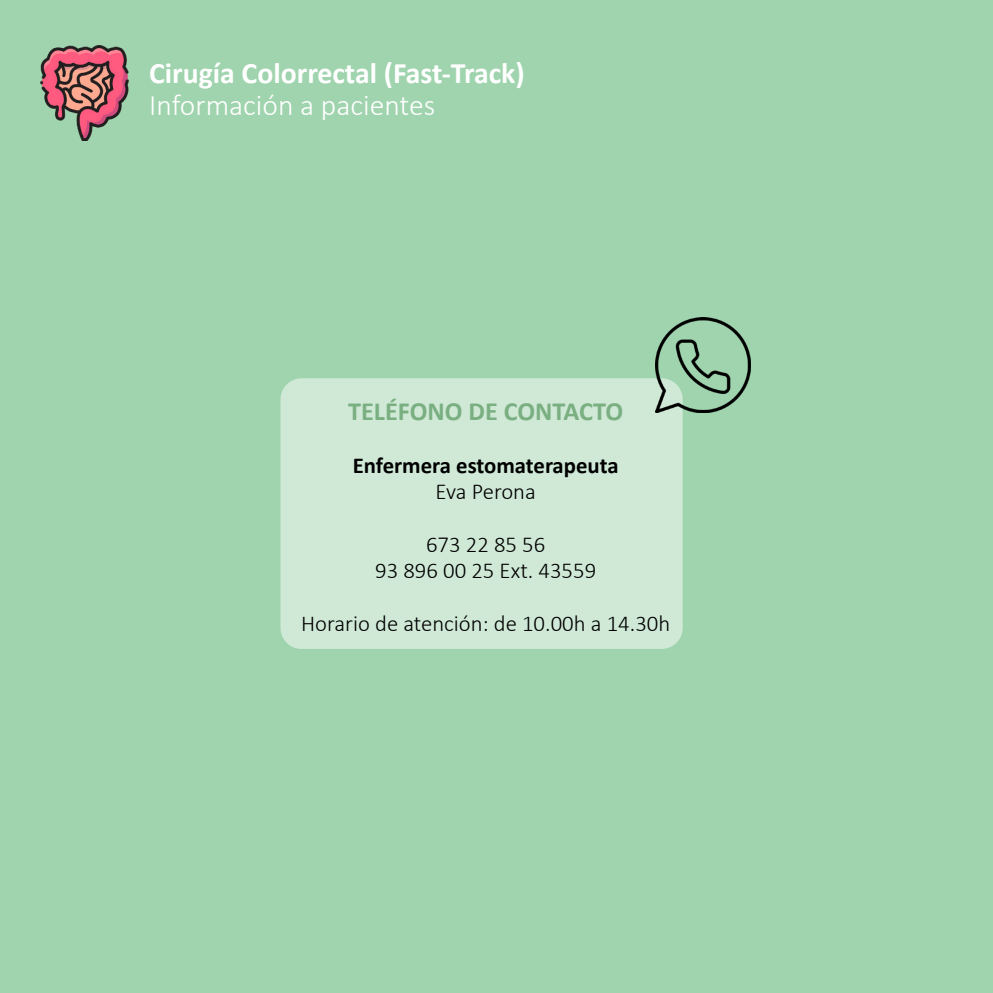
<style>
.page{position:relative;width:993px;height:993px;background:#fff}
.page>*{position:absolute;margin:0;border:0;box-sizing:border-box;transform-origin:0 0}
.t1{font:700 29.75px "Calibri";color:#fff}
.t2{font:300 29.75px "Calibri";color:#fff}
.t3{font:700 26.25px "Calibri";color:#7aaf81}
.t4{font:300 22.75px "Calibri";color:#000}
.t5{font:700 22.75px "Calibri";color:#000}
</style>
<div class="page">
<div style="left:0;top:0;width:992px;height:992px;background:#a0d4ae"></div>
<div style="left:280px;top:378px;width:402px;height:270px;background:#cfe9d6;border-radius:21px"></div>
<img style="left:40px;top:46px;width:89px;height:94px">
<img style="left:655px;top:317px;width:94px;height:95px">
<p class="t1" style="left:149px;top:52px;width:377px">Cirugía Colorrectal (Fast-Track)</p>
<p class="t2" style="left:149px;top:86px;width:287px">Información a pacientes</p>
<p class="t3" style="left:348px;top:393px;width:276px">TELÉFONO DE CONTACTO</p>
<p class="t5" style="left:352px;top:449px;width:267px">Enfermera estomaterapeuta</p>
<p class="t4" style="left:435px;top:477px;width:102px">Eva Perona</p>
<p class="t4" style="left:426px;top:530px;width:121px">673 22 85 56</p>
<p class="t4" style="left:375px;top:556px;width:222px">93 896 00 25 Ext. 43559</p>
<p class="t4" style="left:301px;top:608px;width:370px">Horario de atención: de 10.00h a 14.30h</p>
</div>
